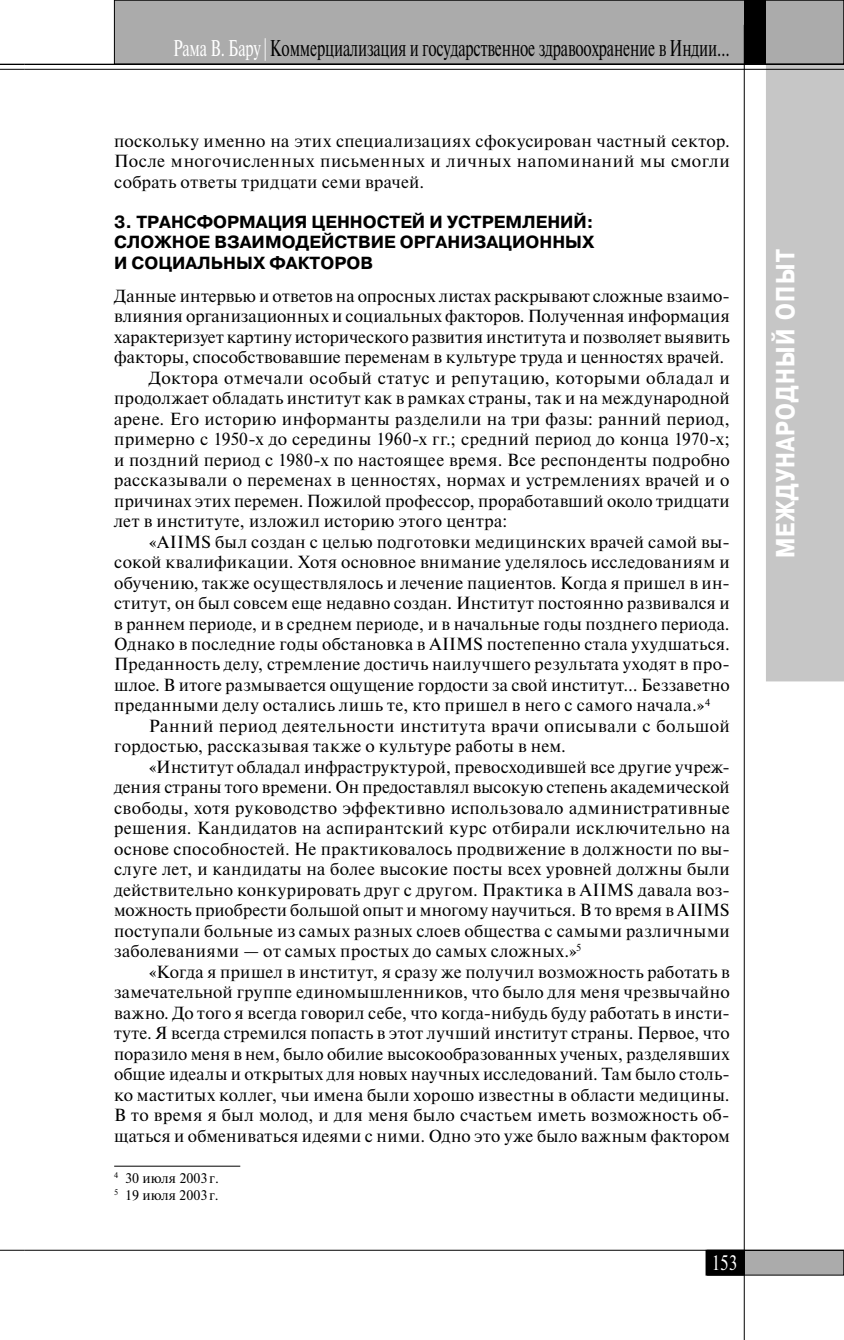
<style>
.page{position:relative;width:844px;height:1340px;background:#fff}
.page>*{position:absolute;margin:0;border:0;box-sizing:border-box;transform-origin:0 0}
.t1{font:700 26.25px "Pragmatica Cond C";letter-spacing:.05em;color:#fff}
.t2{font:22.75px "Newton C";letter-spacing:-.01em;color:#000;scale:.68 1}
.t3{font:21px "Newton C";color:#fff;scale:.8 1}
.t4{font:17.5px/20.5px "Newton C";letter-spacing:.015em;color:#000;text-align:justify}
.t5{font:17.5px "Newton C";letter-spacing:.035em;color:#000}
.t6{font:700 17.5px/20.5px "Pragmatica C";color:#000;text-align:justify}
.t7{font:17.5px "Newton C";letter-spacing:-.005em;color:#000}
.t8{font:17.5px "Newton C";letter-spacing:.04em;color:#000}
.t9{font:14px/16.8px "Newton C";color:#000}
.s1{color:#fff}
</style>
<div class="page">
<svg style="left:0;top:64px;width:25px;height:6px"></svg>
<svg style="left:0;top:1249px;width:25px;height:1px"></svg>
<div style="left:766px;top:62px;width:77px;height:619px;background:#c6c6c6"></div>
<hr style="left:25px;top:64px;width:818px;height:1px;background:#000">
<hr style="left:25px;top:69px;width:818px;height:1px;background:#000">
<div style="left:114px;top:0;width:729px;height:64px;background:#ababab"></div>
<div style="left:114px;top:0;width:729px;height:64px;border:1px solid #000"></div>
<div style="left:707px;top:1250px;width:136px;height:25px;background:#ababab"></div>
<div style="left:707px;top:1250px;width:136px;height:25px;border:1px solid #000"></div>
<div style="left:705px;top:1250px;width:39px;height:25px;background:#000"></div>
<div style="left:705px;top:1250px;width:39px;height:25px;border:1px solid #000"></div>
<hr style="left:743px;top:25px;width:1px;height:1314px;background:#000">
<div style="left:744px;top:0;width:22px;height:64px;background:#000"></div>
<hr style="left:25px;top:1249px;width:818px;height:1px;background:#000">
<hr style="left:114px;top:1165px;width:126px;height:1px;background:#000">
<h2 class="t2" style="left:173px;top:40px;width:820px"><span class="s1">Рама В. Бару |</span> Коммерциализация и государственное здравоохранение в Индии…</h2>
<p class="t4" style="left:114px;top:132px;width:617px">поскольку именно на этих специализациях сфокусирован частный сектор.<br>После многочисленных письменных и личных напоминаний мы смогли собрать ответы тридцати семи врачей.</p>
<p class="t6" style="left:114px;top:213px;width:481px">3. ТРАНСФОРМАЦИЯ ЦЕННОСТЕЙ И УСТРЕМЛЕНИЙ:<br>СЛОЖНОЕ ВЗАИМОДЕЙСТВИЕ ОРГАНИЗАЦИОННЫХ И СОЦИАЛЬНЫХ ФАКТОРОВ</p>
<p class="t4" style="left:114px;top:287px;width:617px">Данные интервью и ответов на опросных листах раскрывают сложные взаимо-</p>
<p class="t4" style="left:114px;top:307px;width:617px">влияния организационных и социальных факторов. Полученная информация</p>
<p class="t4" style="left:114px;top:328px;width:617px">характеризует картину исторического развития института и позволяет выявить</p>
<p class="t4" style="left:114px;top:348px;width:611px">факторы, способствовавшие переменам в культуре труда и ценностях врачей.</p>
<p class="t8" style="left:149px;top:371px;width:582px">Доктора отмечали особый статус и репутацию, которыми обладал и</p>
<p class="t4" style="left:114px;top:389px;width:617px">продолжает обладать институт как в рамках страны, так и на международной</p>
<p class="t4" style="left:114px;top:410px;width:617px">арене. Его историю информанты разделили на три фазы: ранний период,</p>
<p class="t4" style="left:114px;top:430px;width:617px">примерно с 1950-х до середины 1960-х гг.; средний период до конца 1970-х;</p>
<p class="t4" style="left:114px;top:451px;width:617px">и поздний период с 1980-х по настоящее время. Все респонденты подробно</p>
<p class="t4" style="left:114px;top:471px;width:616px">рассказывали о переменах в ценностях, нормах и устремлениях врачей и о</p>
<p class="t4" style="left:114px;top:492px;width:617px">причинах этих перемен. Пожилой профессор, проработавший около тридцати</p>
<p class="t4" style="left:114px;top:512px;width:394px">лет в институте, изложил историю этого центра:</p>
<p class="t4" style="left:149px;top:533px;width:582px">«AIIMS был создан с целью подготовки медицинских врачей самой вы-</p>
<p class="t4" style="left:114px;top:553px;width:616px">сокой квалификации. Хотя основное внимание уделялось исследованиям и</p>
<p class="t4" style="left:114px;top:573px;width:617px">обучению, также осуществлялось и лечение пациентов. Когда я пришел в ин-</p>
<p class="t4" style="left:114px;top:594px;width:617px">ститут, он был совсем еще недавно создан. Институт постоянно развивался и</p>
<p class="t7" style="left:114px;top:617px;width:617px">в раннем периоде, и в среднем периоде, и в начальные годы позднего периода.</p>
<p class="t4" style="left:114px;top:635px;width:617px">Однако в последние годы обстановка в AIIMS постепенно стала ухудшаться.</p>
<p class="t4" style="left:114px;top:655px;width:617px">Преданность делу, стремление достичь наилучшего результата уходят в про-</p>
<p class="t4" style="left:114px;top:676px;width:617px">шлое. В итоге размывается ощущение гордости за свой институт… Беззаветно</p>
<p class="t4" style="left:114px;top:696px;width:597px">преданными делу остались лишь те, кто пришел в него с самого начала.»<sup>4</sup></p>
<p class="t5" style="left:149px;top:719px;width:582px">Ранний период деятельности института врачи описывали с большой</p>
<p class="t4" style="left:114px;top:737px;width:453px">гордостью, рассказывая также о культуре работы в нем.</p>
<p class="t4" style="left:149px;top:758px;width:582px">«Институт обладал инфраструктурой, превосходившей все другие учреж-</p>
<p class="t4" style="left:114px;top:778px;width:616px">дения страны того времени. Он предоставлял высокую степень академической</p>
<p class="t4" style="left:114px;top:799px;width:617px">свободы, хотя руководство эффективно использовало административные</p>
<p class="t5" style="left:114px;top:822px;width:617px">решения. Кандидатов на аспирантский курс отбирали исключительно на</p>
<p class="t4" style="left:114px;top:840px;width:617px">основе способностей. Не практиковалось продвижение в должности по вы-</p>
<p class="t4" style="left:114px;top:860px;width:617px">слуге лет, и кандидаты на более высокие посты всех уровней должны были</p>
<p class="t4" style="left:114px;top:881px;width:617px">действительно конкурировать друг с другом. Практика в AIIMS давала воз-</p>
<p class="t4" style="left:114px;top:901px;width:617px">можность приобрести большой опыт и многому научиться. В то время в AIIMS</p>
<p class="t4" style="left:114px;top:922px;width:617px">поступали больные из самых разных слоев общества с самыми различными</p>
<p class="t4" style="left:114px;top:942px;width:468px">заболеваниями — от самых простых до самых сложных.»<sup>5</sup></p>
<p class="t4" style="left:149px;top:962px;width:582px">«Когда я пришел в институт, я сразу же получил возможность работать в</p>
<p class="t4" style="left:114px;top:983px;width:617px">замечательной группе единомышленников, что было для меня чрезвычайно</p>
<p class="t4" style="left:114px;top:1003px;width:617px">важно. До того я всегда говорил себе, что когда-нибудь буду работать в инсти-</p>
<p class="t4" style="left:114px;top:1024px;width:617px">туте. Я всегда стремился попасть в этот лучший институт страны. Первое, что</p>
<p class="t4" style="left:114px;top:1044px;width:617px">поразило меня в нем, было обилие высокообразованных ученых, разделявших</p>
<p class="t4" style="left:114px;top:1065px;width:617px">общие идеалы и открытых для новых научных исследований. Там было столь-</p>
<p class="t4" style="left:114px;top:1085px;width:617px">ко маститых коллег, чьи имена были хорошо известны в области медицины.</p>
<p class="t4" style="left:114px;top:1106px;width:617px">В то время я был молод, и для меня было счастьем иметь возможность об-</p>
<p class="t4" style="left:114px;top:1127px;width:617px">щаться и обмениваться идеями с ними. Одно это уже было важным фактором</p>
<p class="t9" style="left:114px;top:1170px;width:106px"><sup>4</sup> 30 июля 2003 г.<br><sup>5</sup> 19 июля 2003 г.</p>
<p class="t3" style="left:711px;top:1255px;width:33px">153</p>
<h1 class="t1" style="left:775px;top:558px;width:310px;rotate:-90deg">МЕЖДУНАРОДНЫЙ ОПЫТ</h1>
</div>
